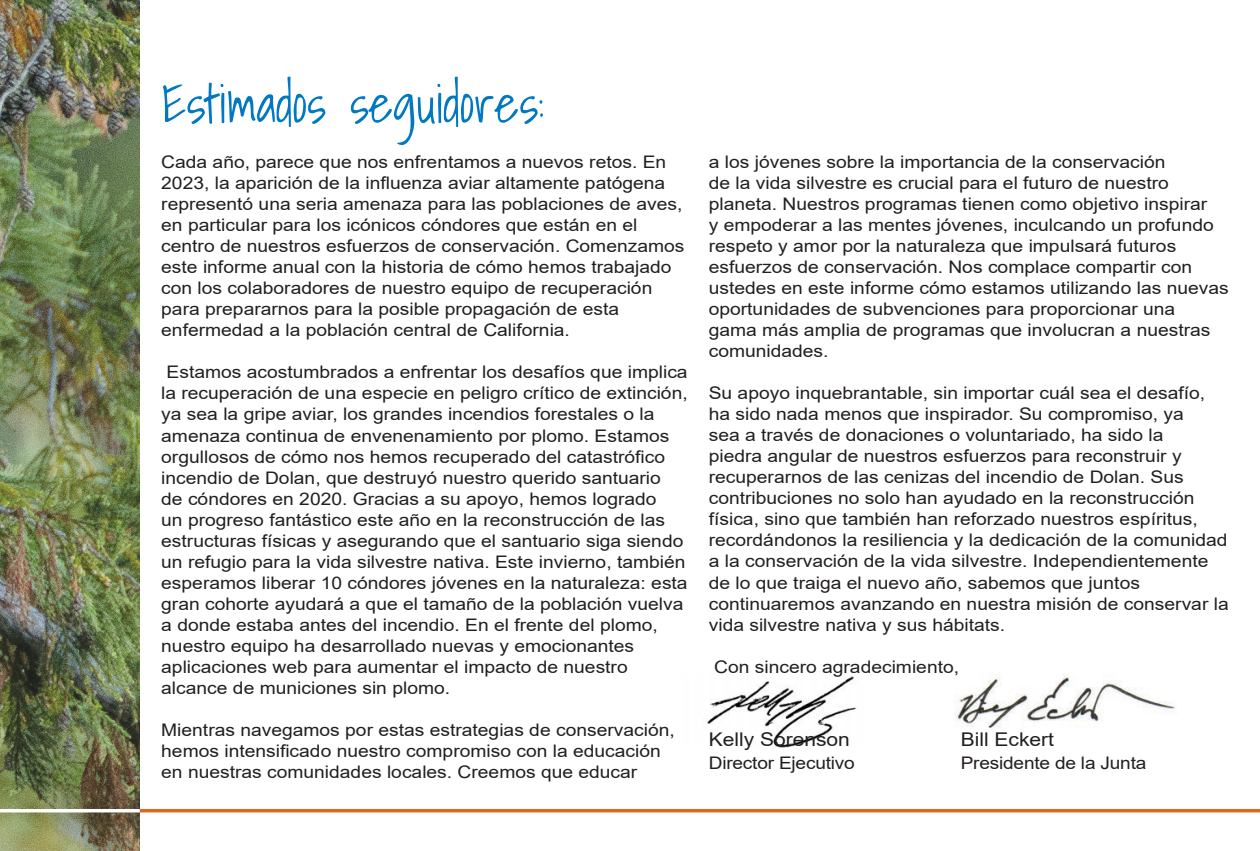
<style>
.page{position:relative;width:1260px;height:851px;background:#fff}
.page>*{position:absolute;margin:0;border:0;box-sizing:border-box;transform-origin:0 0}
.body{font:300 52.5px "Shadows Into";color:#0079c2}
.t1{font:18.9px "Arial";color:#231f20;scale:1.11 1}
.t2{font:17.32px/21px "Arial";color:#231f20;scale:1.11 1}
.t3{font:17.32px "Arial";color:#231f20;scale:1.1 1}
</style>
<div class="page">
<img style="left:0;top:0;width:140px;height:850px">
<img style="left:954px;top:674px;width:221px;height:54px">
<img style="left:707px;top:676px;width:150px;height:72px">
<hr style="left:140px;top:809px;width:1120px;height:3px;background:#dd691c">
<svg style="left:0;top:808px;width:140px;height:4px"></svg>
<p class="body" style="left:161px;top:61px;width:385px">Estimados seguidores:</p>
<p class="t2" style="left:161px;top:152px;width:473px">Cada año, parece que nos enfrentamos a nuevos retos. En 2023, la aparición de la influenza aviar altamente patógena representó una seria amenaza para las poblaciones de aves, en particular para los icónicos cóndores que están en el centro de nuestros esfuerzos de conservación. Comenzamos este informe anual con la historia de cómo hemos trabajado con los colaboradores de nuestro equipo de recuperación para prepararnos para la posible propagación de esta enfermedad a la población central de California.</p>
<p class="t2" style="left:161px;top:362px;width:476px;text-indent:5px">Estamos acostumbrados a enfrentar los desafíos que implica la recuperación de una especie en peligro crítico de extinción, ya sea la gripe aviar, los grandes incendios forestales o la amenaza continua de envenenamiento por plomo. Estamos orgullosos de cómo nos hemos recuperado del catastrófico incendio de Dolan, que destruyó nuestro querido santuario<br>de cóndores en 2020. Gracias a su apoyo, hemos logrado<br>un progreso fantástico este año en la reconstrucción de las estructuras físicas y asegurando que el santuario siga siendo un refugio para la vida silvestre nativa. Este invierno, también esperamos liberar 10 cóndores jóvenes en la naturaleza: esta gran cohorte ayudará a que el tamaño de la población vuelva a donde estaba antes del incendio. En el frente del plomo, nuestro equipo ha desarrollado nuevas y emocionantes aplicaciones web para aumentar el impacto de nuestro alcance de municiones sin plomo.</p>
<p class="t2" style="left:161px;top:719px;width:464px">Mientras navegamos por estas estrategias de conservación, hemos intensificado nuestro compromiso con la educación en nuestras comunidades locales. Creemos que educar</p>
<p class="t2" style="left:709px;top:152px;width:470px">a los jóvenes sobre la importancia de la conservación<br>de la vida silvestre es crucial para el futuro de nuestro planeta. Nuestros programas tienen como objetivo inspirar<br>y empoderar a las mentes jóvenes, inculcando un profundo respeto y amor por la naturaleza que impulsará futuros esfuerzos de conservación. Nos complace compartir con ustedes en este informe cómo estamos utilizando las nuevas oportunidades de subvenciones para proporcionar una<br>gama más amplia de programas que involucran a nuestras comunidades.</p>
<p class="t2" style="left:709px;top:382px;width:470px">Su apoyo inquebrantable, sin importar cuál sea el desafío, ha sido nada menos que inspirador. Su compromiso, ya<br>sea a través de donaciones o voluntariado, ha sido la<br>piedra angular de nuestros esfuerzos para reconstruir y recuperarnos de las cenizas del incendio de Dolan. Sus contribuciones no solo han ayudado en la reconstrucción física, sino que también han reforzado nuestros espíritus, recordándonos la resiliencia y la dedicación de la comunidad a la conservación de la vida silvestre. Independientemente de lo que traiga el nuevo año, sabemos que juntos continuaremos avanzando en nuestra misión de conservar la vida silvestre nativa y sus hábitats.</p>
<p class="t2" style="left:714px;top:655px;width:222px">Con sincero agradecimiento,</p>
<p class="t1" style="left:709px;top:726px;width:129px">Kelly Sorenson</p>
<p class="t1" style="left:961px;top:726px;width:86px">Bill Eckert</p>
<p class="t3" style="left:709px;top:751px;width:134px">Director Ejecutivo</p>
<p class="t3" style="left:961px;top:751px;width:170px">Presidente de la Junta</p>
</div>
